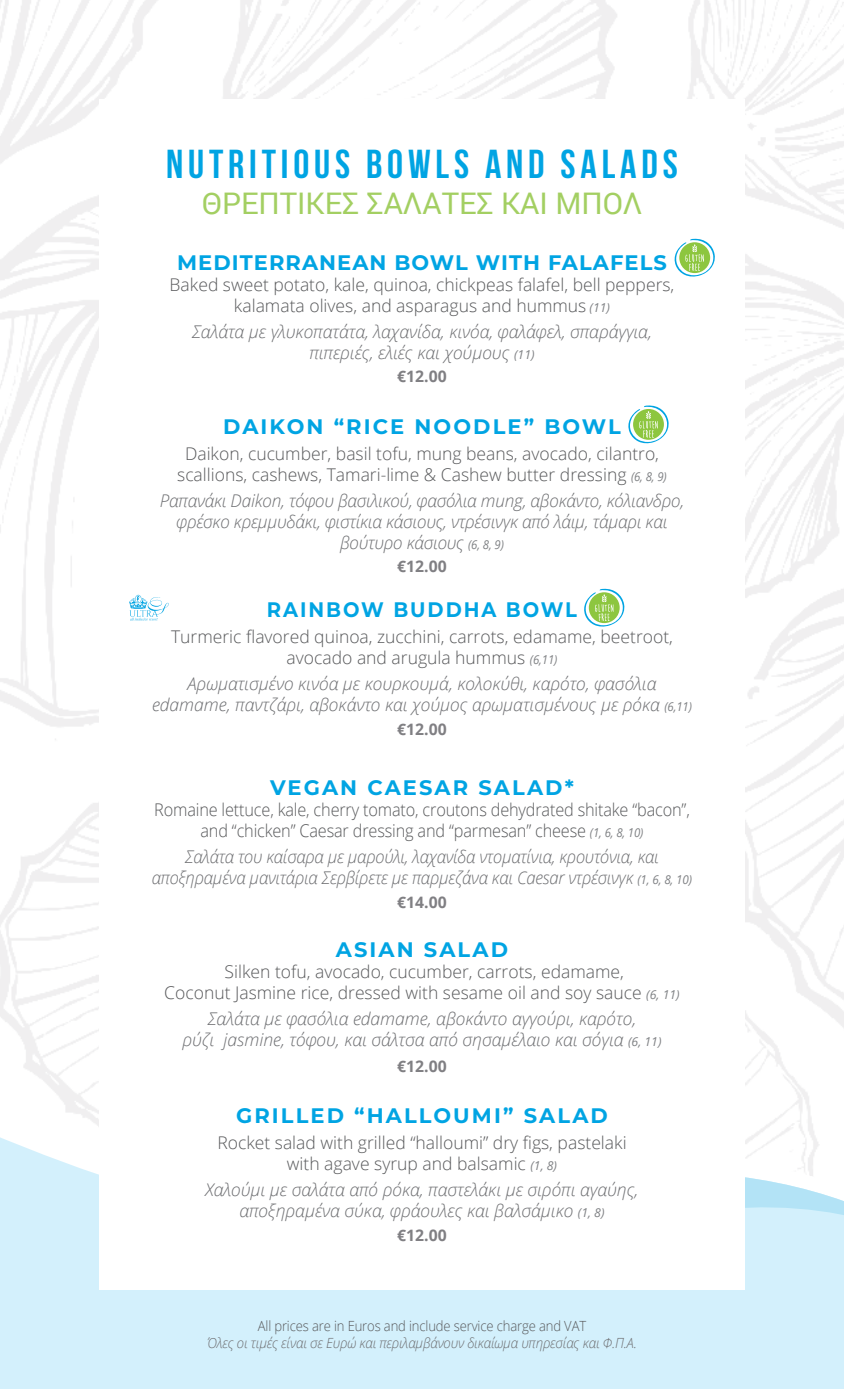
<style>
.page{position:relative;width:844px;height:1389px;background:#fff}
.page>*{position:absolute;margin:0;border:0;box-sizing:border-box;transform-origin:0 0}
.t1{font:700 40.25px "Bebas Neue";letter-spacing:.12em;color:#00a4e3}
.t2{font:29.75px "Roboto";color:#a3cf62}
.t3{font:700 21px "Montserrat";letter-spacing:.1em;color:#00a4e3}
.t4{font:700 21px "Montserrat";letter-spacing:.05em;color:#00a4e3}
.t5{font:700 21px "Montserrat";letter-spacing:.1em;color:#00a4e3;scale:.93 1}
.t6{font:italic 300 17.5px/21px "Open Sans";color:#6d6e71;text-align:center}
.t7{font:300 17.5px/21px "Open Sans";color:#58595b;text-align:center}
.t8{font:italic 300 17.5px/21px "Open Sans";color:#6d6e71;text-align:center;scale:.95 1}
.t9{font:300 17.5px/21px "Open Sans";color:#58595b;text-align:center;scale:.93 1}
.t10{font:700 15.75px "Open Sans";color:#807f83}
.t11{font:italic 300 14px "Open Sans";letter-spacing:-.01em;color:#6d6e71;scale:.95 1}
.t12{font:300 14px "Open Sans";letter-spacing:-.01em;color:#58595b;scale:.93 1}
.s1{font-weight:400;font-style:italic;font-size:12.25px;color:#808285}
.s2{font-weight:400;font-size:12.25px;color:#808285}
</style>
<div class="page">
<div style="left:0;top:0;width:843px;height:1389px;background:linear-gradient(to right,#fcfcfc,#fbfbfc)"></div>
<div style="left:0;top:1131px;width:843px;height:258px;background:#d3f0fc"></div>
<svg style="left:744px;top:1139px;width:99px;height:103px"></svg>
<div style="left:99px;top:99px;width:645px;height:1191px;background:#fff"></div>
<svg style="left:674px;top:238px;width:41px;height:39px"></svg>
<svg style="left:628px;top:405px;width:41px;height:39px"></svg>
<svg style="left:584px;top:588px;width:41px;height:39px"></svg>
<svg style="left:129px;top:595px;width:40px;height:26px"></svg>
<h1 class="t1" style="left:166px;top:142px;width:513px">NUTRITIOUS BOWLS AND SALADS</h1>
<h2 class="t2" style="left:202px;top:182px;width:442px">ΘΡΕΠΤΙΚΕΣ ΣΑΛΑΤΕΣ ΚΑΙ ΜΠΟΛ</h2>
<p class="t4" style="left:177px;top:247px;width:491px">MEDITERRANEAN BOWL WITH FALAFELS</p>
<p class="t7" style="left:170px;top:273px;width:506px">Baked sweet potato, kale, quinoa, chickpeas falafel, bell peppers, kalamata olives, and asparagus and hummus <span class="s1">(11)</span></p>
<p class="t6" style="left:192px;top:320px;width:461px">Σαλάτα με γλυκοπατάτα, λαχανίδα, κινόα, φαλάφελ, σπαράγγια, πιπεριές, ελιές και χούμους <span class="s2">(11)</span></p>
<p class="t10" style="left:397px;top:366px;width:51px">€12.00</p>
<p class="t3" style="left:223px;top:411px;width:399px">DAIKON “RICE NOODLE” BOWL</p>
<p class="t7" style="left:177px;top:442px;width:491px">Daikon, cucumber, basil tofu, mung beans, avocado, cilantro, scallions, cashews, Tamari-lime &amp; Cashew butter dressing <span class="s1">(6, 8, 9)</span></p>
<p class="t6" style="left:160px;top:489px;width:525px">Ραπανάκι Daikon, τόφου βασιλικού, φασόλια mung, αβοκάντο, κόλιανδρο, φρέσκο κρεμμυδάκι, φιστίκια κάσιους, ντρέσινγκ από λάιμ, τάμαρι και βούτυρο κάσιους <span class="s2">(6, 8, 9)</span></p>
<p class="t10" style="left:397px;top:556px;width:51px">€12.00</p>
<p class="t5" style="left:267px;top:595px;width:335px">RAINBOW BUDDHA BOWL</p>
<p class="t7" style="left:171px;top:626px;width:503px">Turmeric flavored quinoa, zucchini, carrots, edamame, beetroot, avocado and arugula hummus <span class="s1">(6,11)</span></p>
<p class="t6" style="left:152px;top:673px;width:541px">Αρωματισμένο κινόα με κουρκουμά, κολοκύθι, καρότο, φασόλια edamame, παντζάρι, αβοκάντο και χούμος αρωματισμένους με ρόκα <span class="s2">(6,11)</span></p>
<p class="t10" style="left:397px;top:718px;width:51px">€12.00</p>
<p class="t3" style="left:270px;top:773px;width:305px">VEGAN CAESAR SALAD*</p>
<p class="t9" style="left:154px;top:799px;width:577px">Romaine lettuce, kale, cherry tomato, croutons dehydrated shitake “bacon”, and “chicken” Caesar dressing and “parmesan” cheese <span class="s1">(1, 6, 8, 10)</span></p>
<p class="t8" style="left:152px;top:846px;width:570px">Σαλάτα του καίσαρα με μαρούλι, λαχανίδα ντοματίνια, κρουτόνια, και αποξηραμένα μανιτάρια Σερβίρετε με παρμεζάνα και Caesar ντρέσινγκ <span class="s2">(1, 6, 8, 10)</span></p>
<p class="t10" style="left:397px;top:891px;width:51px">€14.00</p>
<p class="t3" style="left:336px;top:935px;width:174px">ASIAN SALAD</p>
<p class="t7" style="left:164px;top:961px;width:517px">Silken tofu, avocado, cucumber, carrots, edamame,<br>Coconut Jasmine rice, dressed with sesame oil and soy sauce <span class="s1">(6, 11)</span></p>
<p class="t6" style="left:182px;top:1008px;width:480px">Σαλάτα με φασόλια edamame, αβοκάντο αγγούρι, καρότο,<br>ρύζι jasmine, τόφου, και σάλτσα από σησαμέλαιο και σόγια <span class="s2">(6, 11)</span></p>
<p class="t10" style="left:397px;top:1055px;width:51px">€12.00</p>
<p class="t3" style="left:236px;top:1101px;width:373px">GRILLED “HALLOUM I” SALAD</p>
<p class="t7" style="left:217px;top:1132px;width:410px">Rocket salad with grilled “halloumi” dry figs, pastelaki with agave syrup and balsamic <span class="s1">(1, 8)</span></p>
<p class="t6" style="left:205px;top:1179px;width:434px">Χαλούμι με σαλάτα από ρόκα, παστελάκι με σιρόπι αγαύης, αποξηραμένα σύκα, φράουλες και βαλσάμικο <span class="s2">(1, 8)</span></p>
<p class="t10" style="left:397px;top:1224px;width:51px">€12.00</p>
<p class="t12" style="left:258px;top:1317px;width:354px">All prices are in Euros and include service charge and VAT</p>
<p class="t11" style="left:207px;top:1333px;width:454px">Όλες οι τιμές είναι σε Ευρώ και περιλαμβάνουν δικαίωμα υπηρεσίας και Φ.Π.Α.</p>
</div>
